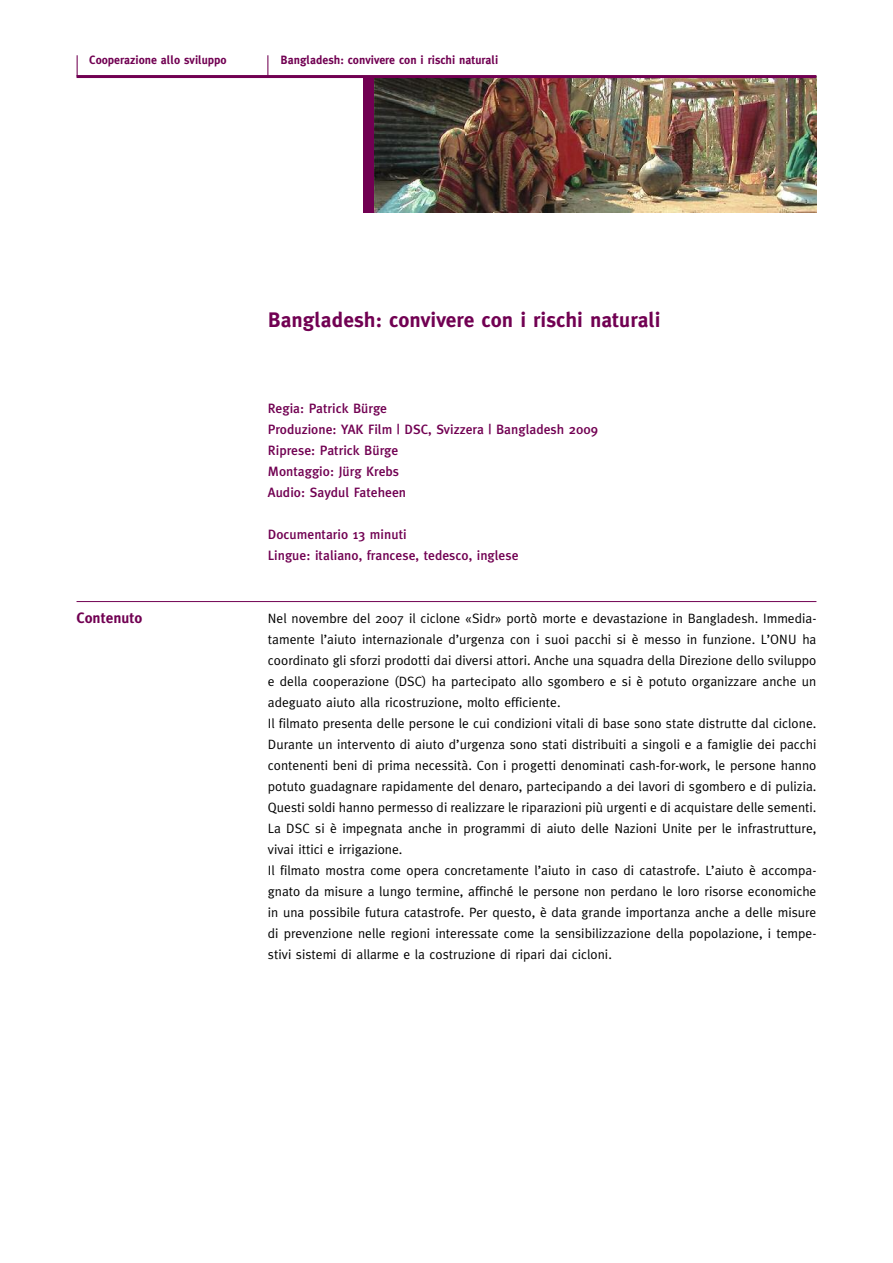
<style>
.page{position:relative;width:893px;height:1263px;background:#fff}
.page>*{position:absolute;margin:0;border:0;box-sizing:border-box;transform-origin:0 0}
.t1{font:700 21px "Meta Plus";color:#710052}
.t2{font:700 15px "Meta Plus";color:#710052}
.t3{font:13.5px/21px "Meta Plus Normal";color:#000}
.t4{font:500 13.5px/21px "Meta Plus";color:#710052}
.t5{font:700 12px "Meta Plus";color:#710052}
</style>
<div class="page">
<div style="left:364px;top:77px;width:10px;height:136px;background:#710052"></div>
<img style="left:374px;top:78px;width:442px;height:135px">
<hr style="left:77px;top:75px;width:739px;height:3px;background:#710052">
<svg style="left:77px;top:55px;width:1px;height:20px"></svg>
<svg style="left:267px;top:55px;width:1px;height:20px"></svg>
<hr style="left:77px;top:601px;width:739px;height:1px;background:#710052">
<p class="t5" style="left:89px;top:53px;width:139px">Cooperazione allo sviluppo</p>
<p class="t5" style="left:281px;top:53px;width:219px">Bangladesh: convivere con i rischi naturali</p>
<h1 class="t1" style="left:268px;top:307px;width:394px">Bangladesh: convivere con i rischi naturali</h1>
<p class="t4" style="left:268px;top:398px;width:332px">Regia: Patrick Bürge<br>Produzione: YAK Film | DSC, Svizzera | Bangladesh 2009<br>Riprese: Patrick Bürge<br>Montaggio: Jürg Krebs<br>Audio: Saydul Fateheen</p>
<p class="t4" style="left:268px;top:524px;width:252px">Documentario 13 minuti<br>Lingue: italiano, francese, tedesco, inglese</p>
<p class="t2" style="left:77px;top:609px;width:67px">Contenuto</p>
<p class="t3" style="left:268px;top:608px;width:550px">Nel novembre del 2007 il ciclone «Sidr» portò morte e devastazione in Bangladesh. Immedia&shy;tamente l’aiuto internazionale d’urgenza con i suoi pacchi si è messo in funzione. L’ONU ha coordinato gli sforzi prodotti dai diversi attori. Anche una squadra della Direzione dello sviluppo e della cooperazione (DSC) ha partecipato allo sgombero e si è potuto organizzare anche un adeguato aiuto alla ricostruzione, molto efficiente.<br>Il filmato presenta delle persone le cui condizioni vitali di base sono state distrutte dal ciclone.<br>Durante un intervento di aiuto d’urgenza sono stati distribuiti a singoli e a famiglie dei pacchi contenenti beni di prima necessità. Con i progetti denominati cash-for-work, le persone hanno potuto guadagnare rapidamente del denaro, partecipando a dei lavori di sgombero e di pulizia.<br>Questi soldi hanno permesso di realizzare le riparazioni più urgenti e di acquistare delle sementi.<br>La DSC si è impegnata anche in programmi di aiuto delle Nazioni Unite per le infrastrutture, vivai ittici e irrigazione.<br>Il filmato mostra come opera concretamente l’aiuto in caso di catastrofe. L’aiuto è accompa&shy;gnato da misure a lungo termine, affinché le persone non perdano le loro risorse economiche in una possibile futura catastrofe. Per questo, è data grande importanza anche a delle misure di prevenzione nelle regioni interessate come la sensibilizzazione della popolazione, i tempe&shy;stivi sistemi di allarme e la costruzione di ripari dai cicloni.</p>
</div>
